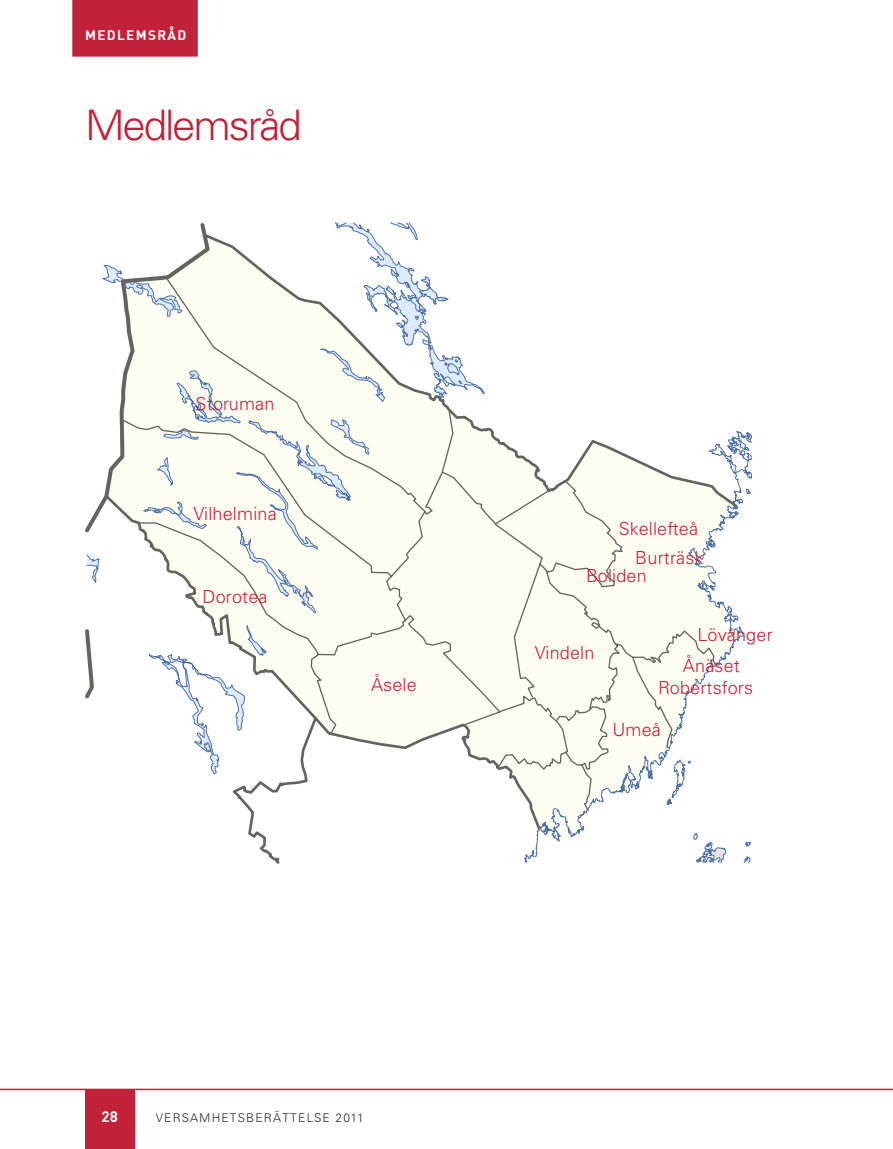
<style>
.page{position:relative;width:893px;height:1149px;background:#fff}
.page>*{position:absolute;margin:0;border:0;box-sizing:border-box;transform-origin:0 0}
.t1{font:300 42px "Univers";letter-spacing:-.05em;color:#c12139}
.t2{font:300 18px/21.8px "Univers";letter-spacing:.01em;color:#c12139}
.t3{font:700 15px "DIN";color:#fff}
.t4{font:700 13.5px "DIN";letter-spacing:.1em;color:#fff}
.t5{font:300 12px "Univers";letter-spacing:.1em;color:#292929}
</style>
<div class="page">
<hr style="left:0;top:1088px;width:893px;height:1px;background:#c12139">
<div style="left:85px;top:1089px;width:49px;height:59px;background:#c12139"></div>
<div style="left:72px;top:0;width:126px;height:57px;background:#c12139"></div>
<svg style="left:248px;top:831px;width:32px;height:32px"></svg>
<svg style="left:85px;top:223px;width:121px;height:476px"></svg>
<svg style="left:103px;top:232px;width:315px;height:599px"></svg>
<svg style="left:121px;top:276px;width:403px;height:536px"></svg>
<svg style="left:524px;top:430px;width:228px;height:433px"></svg>
<p class="t4" style="left:85px;top:26px;width:101px">M EDLEMSRÅD</p>
<h1 class="t1" style="left:85px;top:99px;width:218px">Medlemsråd</h1>
<p class="t2" style="left:196px;top:392px;width:80px">Storuman</p>
<p class="t2" style="left:193px;top:502px;width:85px">Vilhelmina</p>
<p class="t2" style="left:203px;top:586px;width:67px">Dorotea</p>
<p class="t2" style="left:371px;top:673px;width:47px">Åsele</p>
<p class="t2" style="left:619px;top:518px;width:81px">Skellefteå</p>
<p class="t2" style="left:635px;top:546px;width:70px">Burträsk</p>
<p class="t2" style="left:586px;top:565px;width:62px">Boliden</p>
<p class="t2" style="left:535px;top:641px;width:61px">Vindeln</p>
<p class="t2" style="left:697px;top:623px;width:77px">Lövånger</p>
<p class="t2" style="left:658px;top:655px;width:97px;text-indent:25px">Ånäset<br>Robertsfors</p>
<p class="t2" style="left:612px;top:718px;width:50px">Umeå</p>
<p class="t3" style="left:101px;top:1106px;width:18px">28</p>
<p class="t5" style="left:156px;top:1109px;width:209px">VERSAMHETSBERÄTTELSE 2011</p>
</div>
